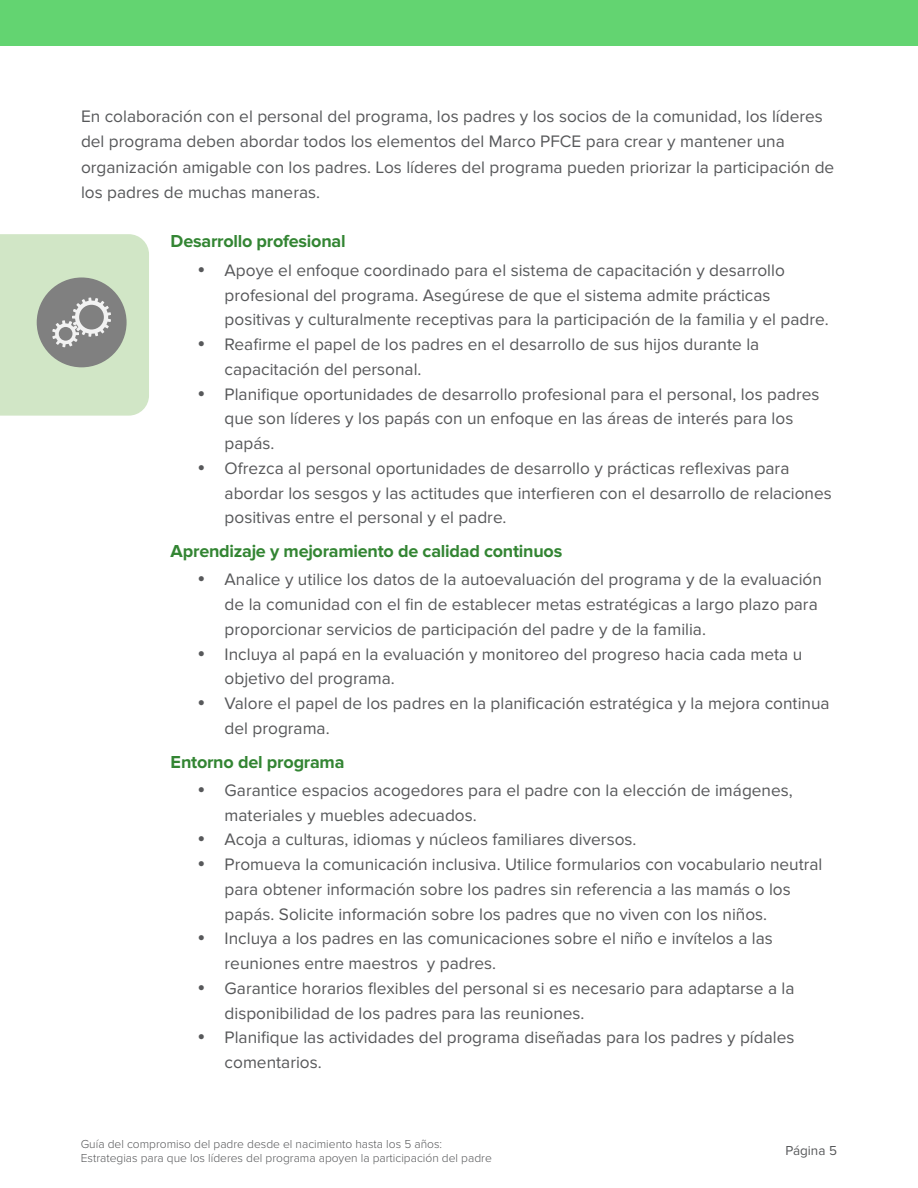
<style>
.page{position:relative;width:918px;height:1188px;background:#fff}
.page>*{position:absolute;margin:0;border:0;box-sizing:border-box;transform-origin:0 0}
.t1{font:700 18px "Proxima Nova";letter-spacing:-.015em;color:#338533}
.t2{font:17.25px/24.8px "Proxima Nova";color:#57585a}
.t3{font:13.5px "Proxima Nova";color:#57585a}
.t4{font:300 12px/14.4px "Proxima Nova";color:#57585a}
</style>
<div class="page">
<div style="left:0;top:0;width:918px;height:45px;background:#63d471"></div>
<svg style="left:0;top:234px;width:149px;height:182px;background:#c1d1b9"></svg>
<p class="t2" style="left:81px;top:103px;width:755px;line-height:25.5px">En colaboración con el personal del programa, los padres y los socios de la comunidad, los líderes del programa deben abordar todos los elementos del Marco PFCE para crear y mantener una organización amigable con los padres. Los líderes del programa pueden priorizar la participación de los padres de muchas maneras.</p>
<h3 class="t1" style="left:171px;top:231px;width:176px">Desarrollo profesional</h3>
<p class="t2" style="left:225px;top:258px;width:606px">Apoye el enfoque coordinado para el sistema de capacitación y desarrollo profesional del programa. Asegúrese de que el sistema admite prácticas positivas y culturalmente receptivas para la participación de la familia y el padre.</p>
<p class="t2" style="left:225px;top:332px;width:536px">Reafirme el papel de los padres en el desarrollo de sus hijos durante la capacitación del personal.</p>
<p class="t2" style="left:225px;top:382px;width:596px">Planifique oportunidades de desarrollo profesional para el personal, los padres que son líderes y los papás con un enfoque en las áreas de interés para los papás.</p>
<p class="t2" style="left:225px;top:456px;width:609px">Ofrezca al personal oportunidades de desarrollo y prácticas reflexivas para abordar los sesgos y las actitudes que interfieren con el desarrollo de relaciones positivas entre el personal y el padre.</p>
<h3 class="t1" style="left:171px;top:541px;width:393px">Aprendizaje y mejoramiento de calidad continuos</h3>
<p class="t2" style="left:225px;top:567px;width:599px">Analice y utilice los datos de la autoevaluación del programa y de la evaluación de la comunidad con el fin de establecer metas estratégicas a largo plazo para proporcionar servicios de participación del padre y de la familia.</p>
<p class="t2" style="left:225px;top:642px;width:579px">Incluya al papá en la evaluación y monitoreo del progreso hacia cada meta u objetivo del programa.</p>
<p class="t2" style="left:225px;top:691px;width:607px">Valore el papel de los padres en la planificación estratégica y la mejora continua del programa.</p>
<h3 class="t1" style="left:171px;top:751px;width:175px">Entorno del programa</h3>
<p class="t2" style="left:225px;top:778px;width:570px">Garantice espacios acogedores para el padre con la elección de imágenes, materiales y muebles adecuados.</p>
<p class="t2" style="left:225px;top:827px;width:413px">Acoja a culturas, idiomas y núcleos familiares diversos.</p>
<p class="t2" style="left:225px;top:852px;width:599px">Promueva la comunicación inclusiva. Utilice formularios con vocabulario neutral para obtener información sobre los padres sin referencia a las mamás o los papás. Solicite información sobre los padres que no viven con los niños.</p>
<p class="t2" style="left:225px;top:926px;width:550px">Incluya a los padres en las comunicaciones sobre el niño e invítelos a las reuniones entre maestros y padres.</p>
<p class="t2" style="left:225px;top:976px;width:571px">Garantice horarios flexibles del personal si es necesario para adaptarse a la disponibilidad de los padres para las reuniones.</p>
<p class="t2" style="left:225px;top:1025px;width:571px">Planifique las actividades del programa diseñadas para los padres y pídales comentarios.</p>
<p class="t4" style="left:81px;top:1137px;width:413px">Guía del compromiso del padre desde el nacimiento hasta los 5 años:<br>Estrategias para que los líderes del programa apoyen la participación del padre</p>
<p class="t3" style="left:785px;top:1143px;width:53px">Página 5</p>
</div>
